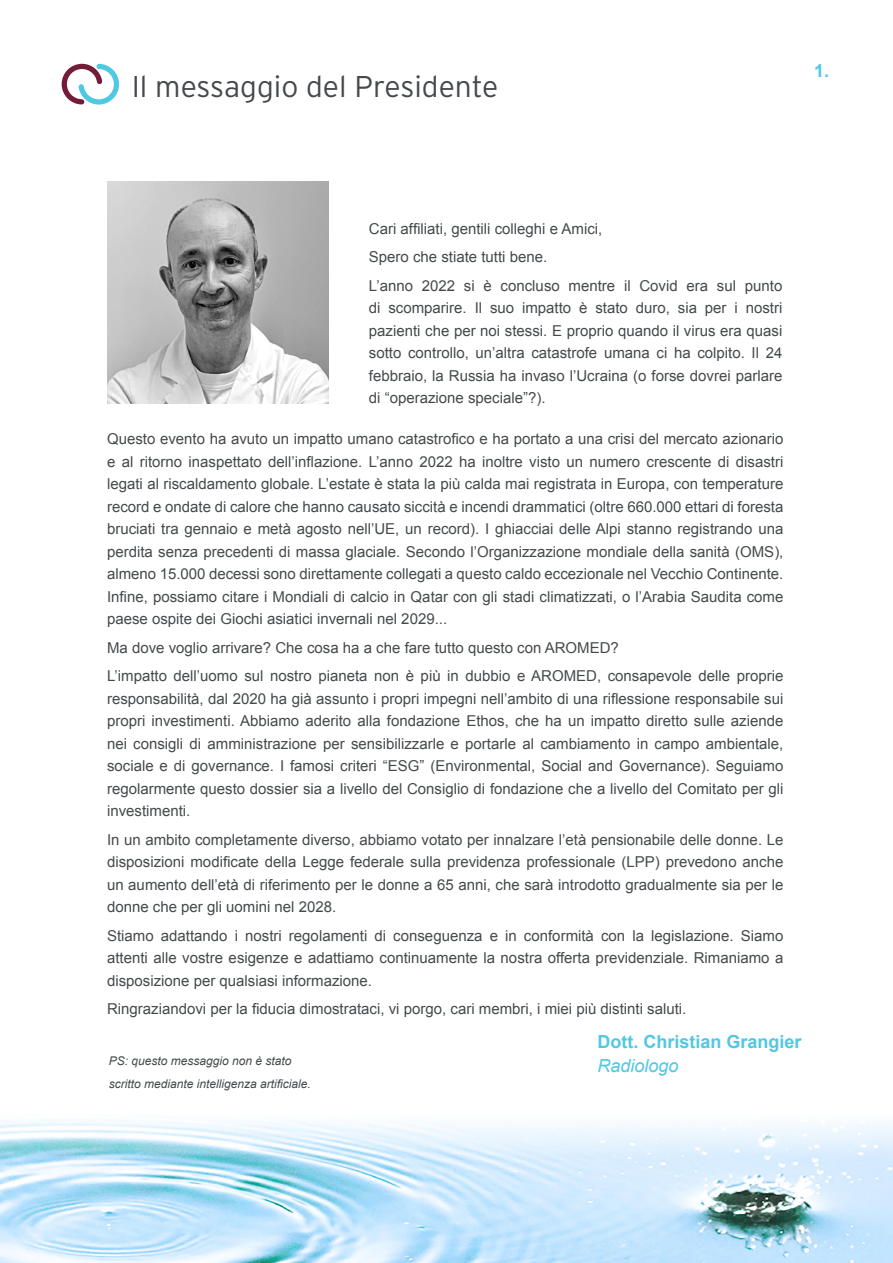
<style>
.page{position:relative;width:893px;height:1263px;background:#fff}
.page>*{position:absolute;margin:0;border:0;box-sizing:border-box;transform-origin:0 0}
.t1{font:300 30px "Interstate";color:#45494c}
.t2{font:700 18px "Arial";color:#51c8e3}
.t3{font:italic 18px "Arial";color:#51c8e3}
.t4{font:15px/22.5px "Arial";color:#45494c;text-align:justify}
.t5{font:italic 12px/22.5px "Arial";color:#45494c}
</style>
<div class="page">
<svg style="left:62px;top:64px;width:57px;height:41px"></svg>
<img style="left:0;top:1158px;width:893px;height:105px">
<svg style="left:0;top:1119px;width:893px;height:39px"></svg>
<img style="left:107px;top:182px;width:221px;height:221px">
<p class="t1" style="left:132px;top:69px;width:368px">Il messaggio del Presidente</p>
<p class="t2" style="left:814px;top:59px;width:17px">1.</p>
<p class="t4" style="left:369px;top:217px;width:235px">Cari affiliati, gentili colleghi e Amici,</p>
<p class="t4" style="left:369px;top:246px;width:180px">Spero che stiate tutti bene.</p>
<p class="t4" style="left:369px;top:274px;width:415px">L’anno 2022 si è concluso mentre il Covid era sul punto di scomparire. Il suo impatto è stato duro, sia per i nostri pazienti che per noi stessi. E proprio quando il virus era quasi sotto controllo, un’altra catastrofe umana ci ha colpito. Il 24 febbraio, la Russia ha invaso l’Ucraina (o forse dovrei parlare di “operazione speciale”?).</p>
<p class="t4" style="left:107px;top:428px;width:678px">Questo evento ha avuto un impatto umano catastrofico e ha portato a una crisi del mercato azionario e al ritorno inaspettato dell’inflazione. L’anno 2022 ha inoltre visto un numero crescente di disastri legati al riscaldamento globale. L’estate è stata la più calda mai registrata in Europa, con temperature record e ondate di calore che hanno causato siccità e incendi drammatici (oltre 660.000 ettari di foresta bruciati tra gennaio e metà agosto nell’UE, un record). I ghiacciai delle Alpi stanno registrando una perdita senza precedenti di massa glaciale. Secondo l’Organizzazione mondiale della sanità (OMS), almeno 15.000 decessi sono direttamente collegati a questo caldo eccezionale nel Vecchio Continente.<br>Infine, possiamo citare i Mondiali di calcio in Qatar con gli stadi climatizzati, o l’Arabia Saudita come paese ospite dei Giochi asiatici invernali nel 2029...</p>
<p class="t4" style="left:107px;top:636px;width:513px">Ma dove voglio arrivare? Che cosa ha a che fare tutto questo con AROMED?</p>
<p class="t4" style="left:107px;top:665px;width:678px">L’impatto dell’uomo sul nostro pianeta non è più in dubbio e AROMED, consapevole delle proprie responsabilità, dal 2020 ha già assunto i propri impegni nell’ambito di una riflessione responsabile sui propri investimenti. Abbiamo aderito alla fondazione Ethos, che ha un impatto diretto sulle aziende nei consigli di amministrazione per sensibilizzarle e portarle al cambiamento in campo ambientale, sociale e di governance. I famosi criteri “ESG” (Environmental, Social and Governance). Seguiamo regolarmente questo dossier sia a livello del Consiglio di fondazione che a livello del Comitato per gli investimenti.</p>
<p class="t4" style="left:107px;top:828px;width:678px">In un ambito completamente diverso, abbiamo votato per innalzare l’età pensionabile delle donne. Le disposizioni modificate della Legge federale sulla previdenza professionale (LPP) prevedono anche un aumento dell’età di riferimento per le donne a 65 anni, che sarà introdotto gradualmente sia per le donne che per gli uomini nel 2028.</p>
<p class="t4" style="left:107px;top:924px;width:678px">Stiamo adattando i nostri regolamenti di conseguenza e in conformità con la legislazione. Siamo attenti alle vostre esigenze e adattiamo continuamente la nostra offerta previdenziale. Rimaniamo a disposizione per qualsiasi informazione.</p>
<p class="t4" style="left:107px;top:998px;width:581px">Ringraziandovi per la fiducia dimostrataci, vi porgo, cari membri, i miei più distinti saluti.</p>
<p class="t5" style="left:109px;top:1050px;width:204px">PS: questo messaggio non è stato scritto mediante intelligenza artificiale.</p>
<p class="t2" style="left:597px;top:1030px;width:206px">Dott. Christian Grangier</p>
<p class="t3" style="left:597px;top:1054px;width:83px">Radiologo</p>
</div>
